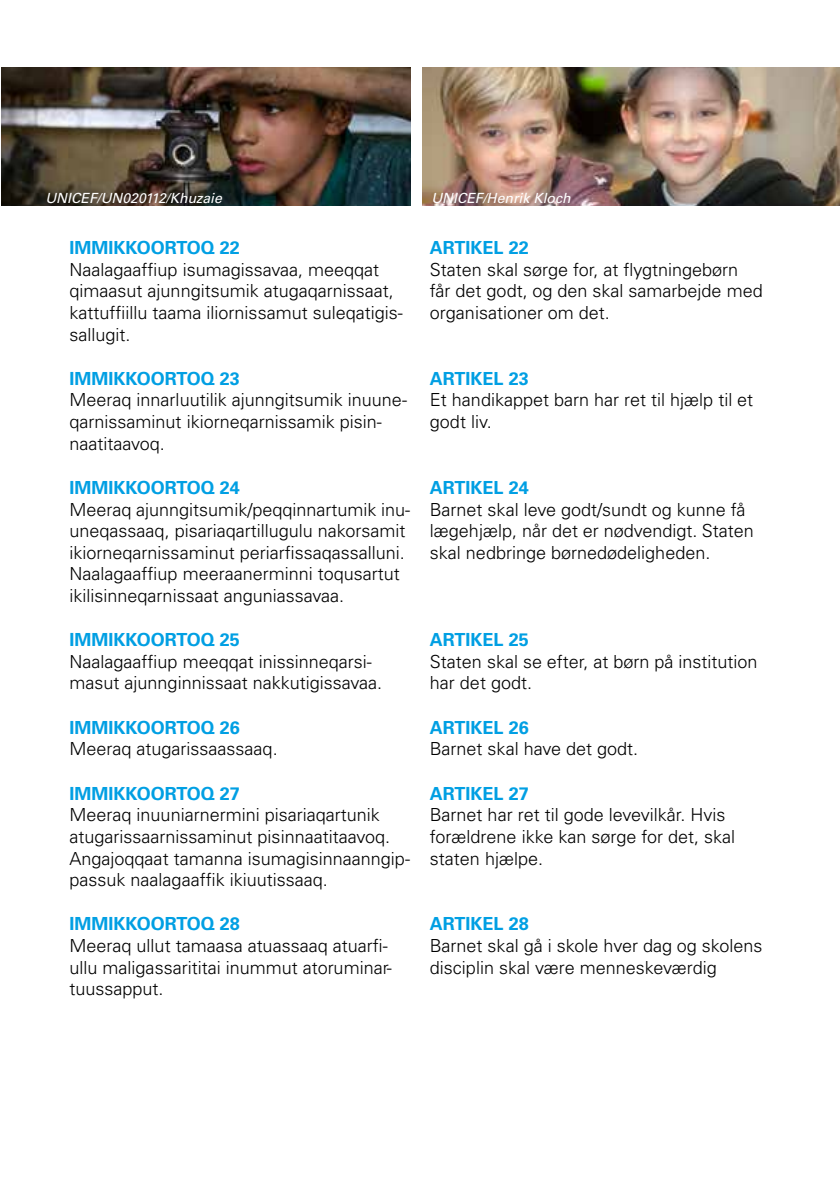
<style>
.page{position:relative;width:840px;height:1191px;background:#fff}
.page>*{position:absolute;margin:0;border:0;box-sizing:border-box;transform-origin:0 0}
.t1{font:300 18px/21.6px "Univers LT Pro 45";color:#000}
.t2{font:700 18px "Univers LT Pro 65";color:#009fe3}
.t3{font:italic 14px "Univers LT Pro 55";color:#fff}
</style>
<div class="page">
<img style="left:2px;top:68px;width:408px;height:138px">
<img style="left:422px;top:68px;width:417px;height:138px">
<p class="t3" style="left:45px;top:189px;width:178px">UNICEF/UN020112/Khuzaie</p>
<p class="t3" style="left:431px;top:189px;width:141px">UNICEF/Henrik Kloch</p>
<p class="t2" style="left:429px;top:237px;width:100px">ARTIKEL 22</p>
<p class="t1" style="left:429px;top:258px;width:334px">Staten skal sørge for, at flygtningebørn får det godt, og den skal samarbejde med organisationer om det.</p>
<p class="t2" style="left:69px;top:237px;width:172px">IMMIKKOORTOQ 22</p>
<p class="t1" style="left:69px;top:258px;width:334px">Naalagaaffiup isumagissavaa, meeqqat qimaasut ajunngitsumik atugaqarnissaat, kattuffiillu taama iliornissamut suleqatigis&shy;sallugit.</p>
<p class="t2" style="left:69px;top:368px;width:172px">IMMIKKOORTOQ 23</p>
<p class="t1" style="left:69px;top:389px;width:339px">Meeraq innarluutilik ajunngitsumik inuune&shy;qarnissaminut ikiorneqarnissamik pisin&shy;naatitaavoq.</p>
<p class="t2" style="left:69px;top:477px;width:172px">IMMIKKOORTOQ 24</p>
<p class="t1" style="left:69px;top:498px;width:342px">Meeraq ajunngitsumik/peqqinnartumik inu&shy;uneqassaaq, pisariaqartillugulu nakorsamit ikiorneqarnissaminut periarfissaqassalluni.<br>Naalagaaffiup meeraanerminni toqusartut ikilisinneqarnissaat anguniassavaa.</p>
<p class="t2" style="left:69px;top:629px;width:172px">IMMIKKOORTOQ 25</p>
<p class="t1" style="left:69px;top:650px;width:314px">Naalagaaffiup meeqqat inissinneqarsi&shy;masut ajunnginnissaat nakkutigissavaa.</p>
<p class="t2" style="left:69px;top:716px;width:172px">IMMIKKOORTOQ 26</p>
<p class="t1" style="left:69px;top:738px;width:209px">Meeraq atugarissaassaaq.</p>
<p class="t2" style="left:69px;top:782px;width:172px">IMMIKKOORTOQ 27</p>
<p class="t1" style="left:69px;top:804px;width:342px">Meeraq inuuniarnermini pisariaqartunik atugarissaarnissaminut pisinnaatitaavoq.<br>Angajoqqaat tamanna isumagisinnaanngip&shy;passuk naalagaaffik ikiuutissaaq.</p>
<p class="t2" style="left:69px;top:913px;width:172px">IMMIKKOORTOQ 28</p>
<p class="t1" style="left:69px;top:934px;width:324px">Meeraq ullut tamaasa atuassaaq atuarfi&shy;ullu maligassarititai inummut atoruminar&shy;tuussapput.</p>
<p class="t2" style="left:429px;top:368px;width:100px">ARTIKEL 23</p>
<p class="t1" style="left:429px;top:389px;width:324px">Et handikappet barn har ret til hjælp til et godt liv.</p>
<p class="t2" style="left:429px;top:477px;width:100px">ARTIKEL 24</p>
<p class="t1" style="left:429px;top:498px;width:325px">Barnet skal leve godt/sundt og kunne få lægehjælp, når det er nødvendigt. Staten skal nedbringe børnedødeligheden.</p>
<p class="t2" style="left:429px;top:629px;width:100px">ARTIKEL 25</p>
<p class="t1" style="left:429px;top:650px;width:329px">Staten skal se efter, at børn på institution har det godt.</p>
<p class="t2" style="left:429px;top:716px;width:100px">ARTIKEL 26</p>
<p class="t1" style="left:429px;top:738px;width:210px">Barnet skal have det godt.</p>
<p class="t2" style="left:429px;top:782px;width:100px">ARTIKEL 27</p>
<p class="t1" style="left:429px;top:804px;width:306px">Barnet har ret til gode levevilkår. Hvis forældrene ikke kan sørge for det, skal staten hjælpe.</p>
<p class="t2" style="left:429px;top:913px;width:100px">ARTIKEL 28</p>
<p class="t1" style="left:429px;top:934px;width:334px">Barnet skal gå i skole hver dag og skolens disciplin skal være menneskeværdig</p>
</div>
